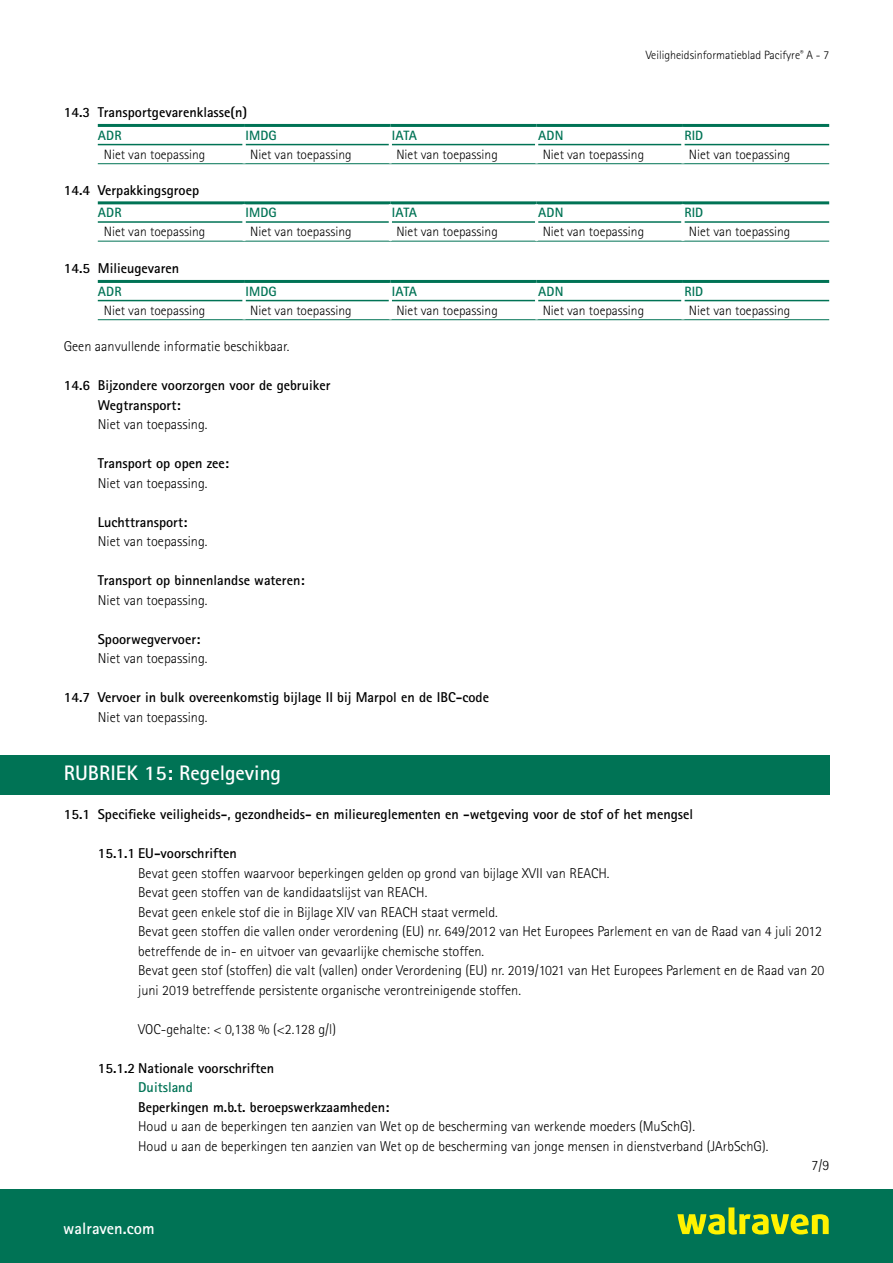
<style>
.page{position:relative;width:893px;height:1263px;background:#fff}
.page>*{position:absolute;margin:0;border:0;box-sizing:border-box;transform-origin:0 0}
.t1{font:700 21px "Rotis Sans Serif Std";color:#fff}
.t2{font:700 16.5px "Rotis Sans Serif Std";color:#fff}
.t3{font:300 14.25px/19.5px "Rotis Sans Serif Std";color:#000}
.t4{font:700 14.25px/19.5px "Rotis Sans Serif Std";color:#000}
.t5{font:700 14.25px "Rotis Sans Serif Std";color:#007355}
.t6{font:300 13.5px "Rotis Sans Serif Std";color:#000}
.t7{font:700 13.5px "Rotis Sans Serif Std";letter-spacing:.005em;color:#007355}
.t8{font:300 12px "Rotis Sans Serif Std";color:#000}
</style>
<div class="page">
<div style="left:0;top:1189px;width:893px;height:74px;background:#007355"></div>
<svg style="left:677px;top:1207px;width:152px;height:27px"></svg>
<hr style="left:98px;top:144px;width:145px;height:1px;background:#007355">
<hr style="left:246px;top:144px;width:143px;height:1px;background:#007355">
<hr style="left:392px;top:144px;width:143px;height:1px;background:#007355">
<hr style="left:538px;top:144px;width:143px;height:1px;background:#007355">
<hr style="left:684px;top:144px;width:145px;height:1px;background:#007355">
<hr style="left:98px;top:163px;width:146px;height:1px;background:#007355">
<hr style="left:244px;top:163px;width:146px;height:1px;background:#007355">
<hr style="left:390px;top:163px;width:147px;height:1px;background:#007355">
<hr style="left:537px;top:163px;width:146px;height:1px;background:#007355">
<hr style="left:683px;top:163px;width:146px;height:1px;background:#007355">
<hr style="left:98px;top:124px;width:146px;height:3px;background:#007355">
<hr style="left:244px;top:124px;width:146px;height:3px;background:#007355">
<hr style="left:390px;top:124px;width:147px;height:3px;background:#007355">
<hr style="left:537px;top:124px;width:146px;height:3px;background:#007355">
<hr style="left:683px;top:124px;width:146px;height:3px;background:#007355">
<div style="left:0;top:755px;width:829px;height:40px;background:#007355"></div>
<hr style="left:98px;top:221px;width:145px;height:2px;background:#007355">
<hr style="left:246px;top:221px;width:143px;height:2px;background:#007355">
<hr style="left:392px;top:221px;width:143px;height:2px;background:#007355">
<hr style="left:538px;top:221px;width:143px;height:2px;background:#007355">
<hr style="left:684px;top:221px;width:145px;height:2px;background:#007355">
<hr style="left:98px;top:241px;width:146px;height:1px;background:#007355">
<hr style="left:244px;top:241px;width:146px;height:1px;background:#007355">
<hr style="left:390px;top:241px;width:147px;height:1px;background:#007355">
<hr style="left:537px;top:241px;width:146px;height:1px;background:#007355">
<hr style="left:683px;top:241px;width:146px;height:1px;background:#007355">
<hr style="left:98px;top:201px;width:146px;height:3px;background:#007355">
<hr style="left:244px;top:201px;width:146px;height:3px;background:#007355">
<hr style="left:390px;top:201px;width:147px;height:3px;background:#007355">
<hr style="left:537px;top:201px;width:146px;height:3px;background:#007355">
<hr style="left:683px;top:201px;width:146px;height:3px;background:#007355">
<hr style="left:98px;top:300px;width:145px;height:1px;background:#007355">
<hr style="left:246px;top:300px;width:143px;height:1px;background:#007355">
<hr style="left:392px;top:300px;width:143px;height:1px;background:#007355">
<hr style="left:538px;top:300px;width:143px;height:1px;background:#007355">
<hr style="left:684px;top:300px;width:145px;height:1px;background:#007355">
<hr style="left:98px;top:319px;width:146px;height:1px;background:#007355">
<hr style="left:244px;top:319px;width:146px;height:1px;background:#007355">
<hr style="left:390px;top:319px;width:147px;height:1px;background:#007355">
<hr style="left:537px;top:319px;width:146px;height:1px;background:#007355">
<hr style="left:683px;top:319px;width:146px;height:1px;background:#007355">
<hr style="left:98px;top:280px;width:146px;height:3px;background:#007355">
<hr style="left:244px;top:280px;width:146px;height:3px;background:#007355">
<hr style="left:390px;top:280px;width:147px;height:3px;background:#007355">
<hr style="left:537px;top:280px;width:146px;height:3px;background:#007355">
<hr style="left:683px;top:280px;width:146px;height:3px;background:#007355">
<p class="t4" style="left:64px;top:102px;width:185px">14.3 Transportgevarenklasse(n)</p>
<p class="t8" style="left:646px;top:48px;width:185px">Veiligheidsinformatieblad Pacifyre<sup>®</sup> A - 7</p>
<p class="t7" style="left:98px;top:127px;width:25px">ADR</p>
<p class="t7" style="left:246px;top:127px;width:33px">IMDG</p>
<p class="t7" style="left:392px;top:127px;width:27px">IATA</p>
<p class="t7" style="left:538px;top:127px;width:27px">ADN</p>
<p class="t7" style="left:684px;top:127px;width:20px">RID</p>
<p class="t6" style="left:104px;top:147px;width:103px">Niet van toepassing</p>
<p class="t6" style="left:250px;top:147px;width:103px">Niet van toepassing</p>
<p class="t6" style="left:396px;top:147px;width:103px">Niet van toepassing</p>
<p class="t6" style="left:543px;top:147px;width:103px">Niet van toepassing</p>
<p class="t6" style="left:689px;top:147px;width:103px">Niet van toepassing</p>
<p class="t4" style="left:64px;top:180px;width:137px">14.4 Verpakkingsgroep</p>
<p class="t7" style="left:98px;top:204px;width:25px">ADR</p>
<p class="t7" style="left:246px;top:204px;width:33px">IMDG</p>
<p class="t7" style="left:392px;top:204px;width:27px">IATA</p>
<p class="t7" style="left:538px;top:204px;width:27px">ADN</p>
<p class="t7" style="left:684px;top:204px;width:20px">RID</p>
<p class="t6" style="left:104px;top:224px;width:103px">Niet van toepassing</p>
<p class="t6" style="left:250px;top:224px;width:103px">Niet van toepassing</p>
<p class="t6" style="left:396px;top:224px;width:103px">Niet van toepassing</p>
<p class="t6" style="left:543px;top:224px;width:103px">Niet van toepassing</p>
<p class="t6" style="left:689px;top:224px;width:103px">Niet van toepassing</p>
<p class="t4" style="left:64px;top:258px;width:117px">14.5 Milieugevaren</p>
<p class="t7" style="left:98px;top:283px;width:25px">ADR</p>
<p class="t7" style="left:246px;top:283px;width:33px">IMDG</p>
<p class="t7" style="left:392px;top:283px;width:27px">IATA</p>
<p class="t7" style="left:538px;top:283px;width:27px">ADN</p>
<p class="t7" style="left:684px;top:283px;width:20px">RID</p>
<p class="t6" style="left:104px;top:303px;width:103px">Niet van toepassing</p>
<p class="t6" style="left:250px;top:303px;width:103px">Niet van toepassing</p>
<p class="t6" style="left:396px;top:303px;width:103px">Niet van toepassing</p>
<p class="t6" style="left:543px;top:303px;width:103px">Niet van toepassing</p>
<p class="t6" style="left:689px;top:303px;width:103px">Niet van toepassing</p>
<p class="t3" style="left:64px;top:336px;width:227px">Geen aanvullende informatie beschikbaar.</p>
<p class="t4" style="left:98px;top:375px;width:234px;text-indent:-34px">14.6 Bijzondere voorzorgen voor de gebruiker<br>Wegtransport:</p>
<p class="t3" style="left:98px;top:414px;width:111px">Niet van toepassing.</p>
<p class="t4" style="left:98px;top:453px;width:133px">Transport op open zee:</p>
<p class="t3" style="left:98px;top:473px;width:111px">Niet van toepassing.</p>
<p class="t4" style="left:98px;top:512px;width:91px">Luchttransport:</p>
<p class="t3" style="left:98px;top:531px;width:111px">Niet van toepassing.</p>
<p class="t4" style="left:98px;top:570px;width:208px">Transport op binnenlandse wateren:</p>
<p class="t3" style="left:98px;top:590px;width:111px">Niet van toepassing.</p>
<p class="t4" style="left:98px;top:629px;width:104px">Spoorwegvervoer:</p>
<p class="t3" style="left:98px;top:648px;width:111px">Niet van toepassing.</p>
<p class="t4" style="left:64px;top:687px;width:427px">14.7 Vervoer in bulk overeenkomstig bijlage II bij Marpol en de IBC-code</p>
<p class="t3" style="left:98px;top:707px;width:111px">Niet van toepassing.</p>
<h1 class="t1" style="left:64px;top:760px;width:219px">RUBRIEK 15: Regelgeving</h1>
<p class="t4" style="left:64px;top:804px;width:631px">15.1 Specifieke veiligheids-, gezondheids- en milieureglementen en -wetgeving voor de stof of het mengsel</p>
<p class="t4" style="left:98px;top:843px;width:141px">15.1.1 EU-voorschriften</p>
<p class="t3" style="left:138px;top:863px;width:688px">Bevat geen stoffen waarvoor beperkingen gelden op grond van bijlage XVII van REACH.<br>Bevat geen stoffen van de kandidaatslijst van REACH.<br>Bevat geen enkele stof die in Bijlage XIV van REACH staat vermeld.<br>Bevat geen stoffen die vallen onder verordening (EU) nr. 649/2012 van Het Europees Parlement en van de Raad van 4 juli 2012 betreffende de in- en uitvoer van gevaarlijke chemische stoffen.<br>Bevat geen stof (stoffen) die valt (vallen) onder Verordening (EU) nr. 2019/1021 van Het Europees Parlement en de Raad van 20 juni 2019 betreffende persistente organische verontreinigende stoffen.</p>
<p class="t3" style="left:138px;top:1019px;width:199px">VOC-gehalte: &lt; 0,138 % (&lt;2.128 g/l)</p>
<p class="t4" style="left:98px;top:1058px;width:178px">15.1.2 Nationale voorschriften</p>
<p class="t5" style="left:138px;top:1078px;width:56px">Duitsland</p>
<p class="t4" style="left:138px;top:1097px;width:253px">Beperkingen m.b.t. beroepswerkzaamheden:</p>
<p class="t3" style="left:138px;top:1116px;width:632px">Houd u aan de beperkingen ten aanzien van Wet op de bescherming van werkende moeders (MuSchG).<br>Houd u aan de beperkingen ten aanzien van Wet op de bescherming van jonge mensen in dienstverband (JArbSchG).</p>
<p class="t2" style="left:63px;top:1218px;width:93px">walraven.com</p>
<p class="t3" style="left:811px;top:1155px;width:19px">7/9</p>
</div>
